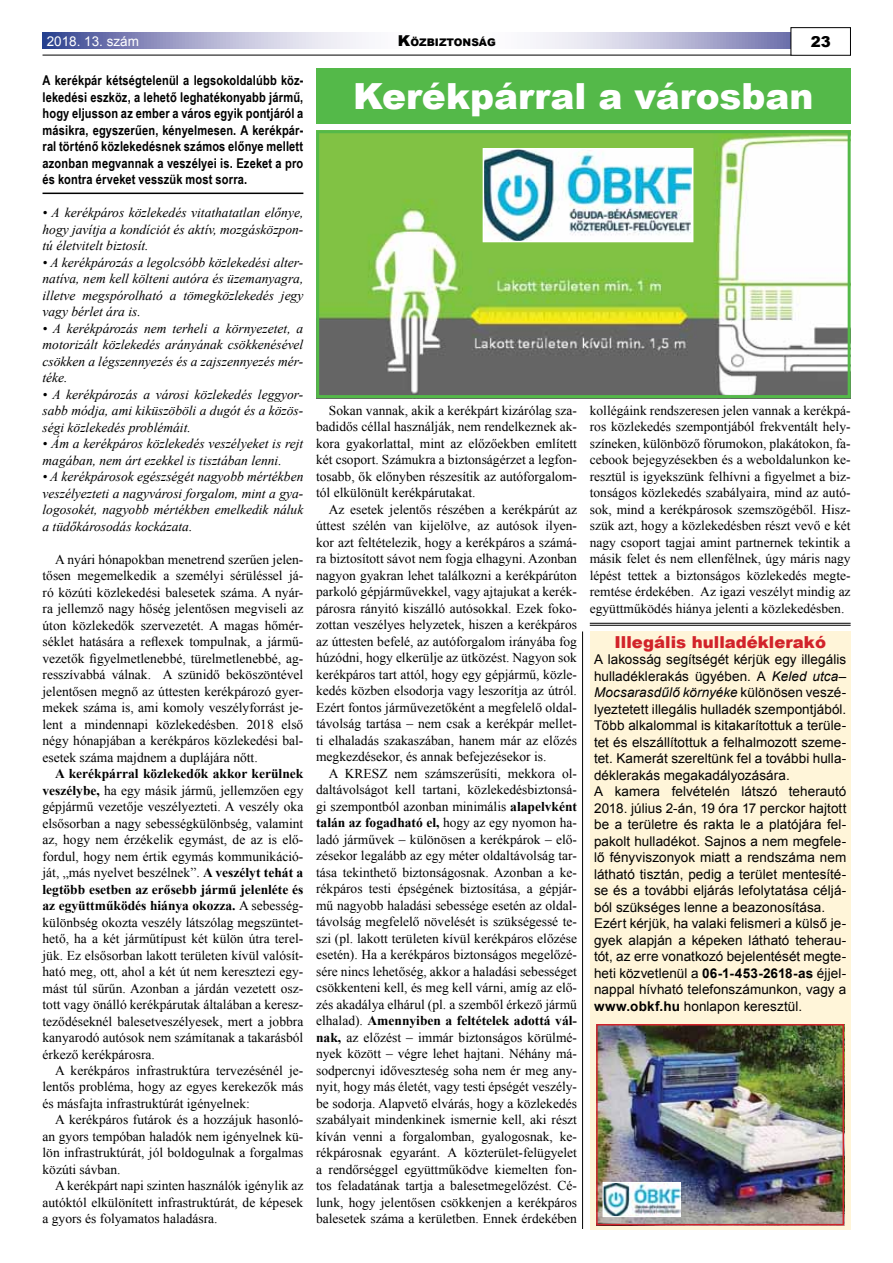
<style>
.page{position:relative;width:893px;height:1263px;background:#fff}
.page>*{position:absolute;margin:0;border:0;box-sizing:border-box;transform-origin:0 0}
.t1{font:900 36px "Arial";color:#fff}
.t2{font:900 16.5px "Arial";color:#d2232a}
.t3{font:900 15px "Arial";color:#000}
.t4{font:13.5px/16.5px "Times New Roman";color:#000;text-align:justify}
.t5{font:13.5px/16.5px "Arial";letter-spacing:.005em;color:#000}
.t6{font:italic 13.5px/16.5px "Times New Roman";color:#000;text-align:justify}
.t7{font:700 13.5px/16.5px "Arial Narrow";letter-spacing:.015em;color:#000;text-align:justify}
.t8{font:13.5px "Arial";color:#fff}
.t9{font:900 10.5px "Arial";color:#000}
.s1{font-size:15px}
.s2{font-weight:700}
.s3{font-style:italic}
</style>
<div class="page">
<svg style="left:43px;top:33px;width:748px;height:15px"></svg>
<div style="left:791px;top:27px;width:60px;height:28px;border:1px solid #000"></div>
<hr style="left:43px;top:55px;width:748px;height:1px;background:#000">
<hr style="left:43px;top:193px;width:260px;height:1px;background:#000">
<img style="left:320px;top:134px;width:527px;height:260px">
<div style="left:316px;top:130px;width:535px;height:268px;border:3px solid #54b949"></div>
<div style="left:316px;top:68px;width:535px;height:55px;background:#54b949"></div>
<div style="left:590px;top:631px;width:261px;height:599px;background:#fff5d9"></div>
<img style="left:599px;top:1027px;width:242px;height:195px">
<div style="left:596px;top:1024px;width:248px;height:201px;border:2px solid #d2232a"></div>
<hr style="left:590px;top:623px;width:261px;height:1px;background:#000">
<hr style="left:590px;top:625px;width:261px;height:1px;background:#000">
<hr style="left:582px;top:631px;width:1px;height:598px;background:#000">
<img style="left:486px;top:151px;width:204px;height:88px">
<div style="left:483px;top:148px;width:210px;height:94px;border:2px solid #fff"></div>
<img style="left:605px;top:1184px;width:73px;height:31px">
<div style="left:603px;top:1182px;width:77px;height:35px;border:1px solid #fff"></div>
<p class="t8" style="left:47px;top:33px;width:94px">2018. 13. szám</p>
<p class="t9" style="left:398px;top:34px;width:99px"><span class="s1">K</span>ÖZBIZTONSÁG</p>
<p class="t3" style="left:811px;top:31px;width:22px">23</p>
<p class="t7" style="left:43px;top:71px;width:262px">A kerékpár kétségtelenül a legsokoldalúbb köz&shy;lekedési eszköz, a lehető leghatékonyabb jármű, hogy eljusson az ember a város egyik pontjáról a másikra, egyszerűen, kényelmesen. A kerékpár&shy;ral történő közlekedésnek számos előnye mellett azonban megvannak a veszélyei is. Ezeket a pro és kontra érveket vesszük most sorra.</p>
<p class="t6" style="left:43px;top:204px;width:262px">• A kerékpáros közlekedés vitathatatlan előnye, hogy javítja a kondíciót és aktív, mozgásközpon&shy;tú életvitelt biztosít.</p>
<p class="t6" style="left:43px;top:253px;width:262px">• A kerékpározás a legolcsóbb közlekedési alter&shy;natíva, nem kell költeni autóra és üzemanyagra, illetve megspórolható a tömegközlekedés jegy vagy bérlet ára is.</p>
<p class="t6" style="left:43px;top:319px;width:262px">• A kerékpározás nem terheli a környezetet, a motorizált közlekedés arányának csökkenésével csökken a légszennyezés és a zajszennyezés mér&shy;téke.</p>
<p class="t6" style="left:43px;top:385px;width:262px">• A kerékpározás a városi közlekedés leggyor&shy;sabb módja, ami kiküszöböli a dugót és a közös&shy;ségi közlekedés problémáit.</p>
<p class="t6" style="left:43px;top:435px;width:262px">• Ám a kerékpáros közlekedés veszélyeket is rejt magában, nem árt ezekkel is tisztában lenni.</p>
<p class="t6" style="left:43px;top:468px;width:262px">• A kerékpárosok egészségét nagyobb mértékben veszélyezteti a nagyvárosi forgalom, mint a gya&shy;logosokét, nagyobb mértékben emelkedik náluk a tüdőkárosodás kockázata.</p>
<p class="t4" style="left:43px;top:550px;width:262px;text-indent:13px">A nyári hónapokban menetrend szerűen jelen&shy;tősen megemelkedik a személyi sérüléssel já&shy;ró közúti közlekedési balesetek száma. A nyár&shy;ra jellemző nagy hőség jelentősen megviseli az úton közlekedők szervezetét. A magas hőmér&shy;séklet hatására a reflexek tompulnak, a jármű&shy;vezetők figyelmetlenebbé, türelmetlenebbé, ag&shy;resszívabbá válnak. A szünidő beköszöntével jelentősen megnő az úttesten kerékpározó gyer&shy;mekek száma is, ami komoly veszélyforrást je&shy;lent a mindennapi közlekedésben. 2018 első négy hónapjában a kerékpáros közlekedési bal&shy;esetek száma majdnem a duplájára nőtt.</p>
<p class="t4" style="left:43px;top:765px;width:262px;text-indent:13px"><span class="s2">A kerékpárral közlekedők akkor kerülnek veszélybe,</span> ha egy másik jármű, jellemzően egy gépjármű vezetője veszélyezteti. A veszély oka elsősorban a nagy sebességkülönbség, valamint az, hogy nem érzékelik egymást, de az is elő&shy;fordul, hogy nem értik egymás kommunikáció&shy;ját, „más nyelvet beszélnek”. <span class="s2">A veszélyt tehát a legtöbb esetben az erősebb jármű jelenléte és az együttműködés hiánya okozza.</span> A sebesség&shy;különbség okozta veszély látszólag megszüntet&shy;hető, ha a két járműtípust két külön útra terel&shy;jük. Ez elsősorban lakott területen kívül valósít&shy;ható meg, ott, ahol a két út nem keresztezi egy&shy;mást túl sűrűn. Azonban a járdán vezetett osz&shy;tott vagy önálló kerékpárutak általában a keresz&shy;teződéseknél balesetveszélyesek, mert a jobbra kanyarodó autósok nem számítanak a takarásból érkező kerékpárosra.</p>
<p class="t4" style="left:43px;top:1062px;width:262px;text-indent:13px">A kerékpáros infrastruktúra tervezésénél je&shy;lentős probléma, hogy az egyes kerekezők más és másfajta infrastruktúrát igényelnek:</p>
<p class="t4" style="left:43px;top:1111px;width:262px;text-indent:13px">A kerékpáros futárok és a hozzájuk hasonló&shy;an gyors tempóban haladók nem igényelnek kü&shy;lön infrastruktúrát, jól boldogulnak a forgalmas közúti sávban.</p>
<p class="t4" style="left:43px;top:1177px;width:262px;text-indent:13px">A kerékpárt napi szinten használók igénylik az autóktól elkülönített infrastruktúrát, de képesek a gyors és folyamatos haladásra.</p>
<h1 class="t1" style="left:353px;top:70px;width:462px">Kerékpárral a városban</h1>
<p class="t4" style="left:590px;top:402px;width:262px">kollégáink rendszeresen jelen vannak a kerékpá&shy;ros közlekedés szempontjából frekventált hely&shy;színeken, különböző fórumokon, plakátokon, fa&shy;cebook bejegyzésekben és a weboldalunkon ke&shy;resztül is igyekszünk felhívni a figyelmet a biz&shy;tonságos közlekedés szabályaira, mind az autó&shy;sok, mind a kerékpárosok szemszögéből. His - szük azt, hogy a közlekedésben részt vevő e két nagy csoport tagjai amint partnernek tekintik a másik felet és nem ellenfélnek, úgy máris nagy lépést tettek a biztonságos közlekedés megte&shy;remtése érdekében. Az igazi veszélyt mindig az együttműködés hiánya jelenti a közlekedésben.</p>
<p class="t4" style="left:316px;top:402px;width:262px;text-indent:13px">Sokan vannak, akik a kerékpárt kizárólag sza&shy;badidős céllal használják, nem rendelkeznek ak&shy;kora gyakorlattal, mint az előzőekben említett két csoport. Számukra a biztonságérzet a legfon&shy;tosabb, ők előnyben részesítik az autóforgalom&shy;tól elkülönült kerékpárutakat.</p>
<p class="t4" style="left:316px;top:501px;width:262px;text-indent:13px">Az esetek jelentős részében a kerékpárút az úttest szélén van kijelölve, az autósok ilyen&shy;kor azt feltételezik, hogy a kerékpáros a számá&shy;ra biztosított sávot nem fogja elhagyni. Azonban nagyon gyakran lehet találkozni a kerékpárúton parkoló gépjárművekkel, vagy ajtajukat a kerék&shy;párosra rányitó kiszálló autósokkal. Ezek foko&shy;zottan veszélyes helyzetek, hiszen a kerékpáros az úttesten befelé, az autóforgalom irányába fog húzódni, hogy elkerülje az ütközést. Nagyon sok kerékpáros tart attól, hogy egy gépjármű, közle&shy;kedés közben elsodorja vagy leszorítja az útról.<br>Ezért fontos járművezetőként a megfelelő oldal&shy;távolság tartása – nem csak a kerékpár mellet&shy;ti elhaladás szakaszában, hanem már az előzés megkezdésekor, és annak befejezésekor is.</p>
<p class="t4" style="left:316px;top:765px;width:262px;text-indent:13px">A KRESZ nem számszerűsíti, mekkora ol&shy;daltávolságot kell tartani, közlekedésbiztonsá&shy;gi szempontból azonban minimális <span class="s2">alapelvként talán az fogadható el,</span> hogy az egy nyomon ha&shy;ladó járművek – különösen a kerékpárok – elő&shy;zésekor legalább az egy méter oldaltávolság tar&shy;tása tekinthető biztonságosnak. Azonban a ke&shy;rékpáros testi épségének biztosítása, a gépjár&shy;mű nagyobb haladási sebessége esetén az oldal&shy;távolság megfelelő növelését is szükségessé te&shy;szi (pl. lakott területen kívül kerékpáros előzése esetén). Ha a kerékpáros biztonságos megelőzé&shy;sére nincs lehetőség, akkor a haladási sebességet csökkenteni kell, és meg kell várni, amíg az elő&shy;zés akadálya elhárul (pl. a szemből érkező jármű elhalad). <span class="s2">Amennyiben a feltételek adottá vál&shy;nak,</span> az előzést – immár biztonságos körülmé&shy;nyek között – végre lehet hajtani. Néhány má&shy;sodpercnyi időveszteség soha nem ér meg an - nyit, hogy más életét, vagy testi épségét veszély&shy;be sodorja. Alapvető elvárás, hogy a közlekedés szabályait mindenkinek ismernie kell, aki részt kíván venni a forgalomban, gyalogosnak, ke&shy;rékpárosnak egyaránt. A közterület-felügyelet a rendőrséggel együttműködve kiemelten fon&shy;tos feladatának tartja a balesetmegelőzést. Cé&shy;lunk, hogy jelentősen csökkenjen a kerékpáros balesetek száma a kerületben. Ennek érdekében</p>
<p class="t2" style="left:614px;top:630px;width:213px">Illegális hulladéklerakó</p>
<p class="t5" style="left:594px;top:651px;width:254px">A lakosság segítségét kérjük egy illegális hulladéklerakás ügyében. A <span class="s3">Keled utca– Mocsarasdűlő környéke</span> különösen veszé&shy;lyeztetett illegális hulladék szempontjából.<br>Több alkalommal is kitakarítottuk a terüle&shy;tet és elszállítottuk a felhalmozott szeme&shy;tet. Kamerát szereltünk fel a további hulla&shy;déklerakás megakadályozására.<br>A kamera felvételén látszó teherautó 2018. július 2-án, 19 óra 17 perckor hajtott be a területre és rakta le a platójára fel&shy;pakolt hulladékot. Sajnos a nem megfele&shy;lő fényviszonyok miatt a rendszáma nem látható tisztán, pedig a terület mentesíté&shy;se és a további eljárás lefolytatása céljá&shy;ból szükséges lenne a beazonosítása.<br>Ezért kérjük, ha valaki felismeri a külső je&shy;gyek alapján a képeken látható teherau&shy;tót, az erre vonatkozó bejelentését megte&shy;heti közvetlenül a <span class="s2">06-1-453-2618-as</span> éjjel&shy;nappal hívható telefonszámunkon, vagy a <span class="s2">www.obkf.hu</span> honlapon keresztül.</p>
</div>
